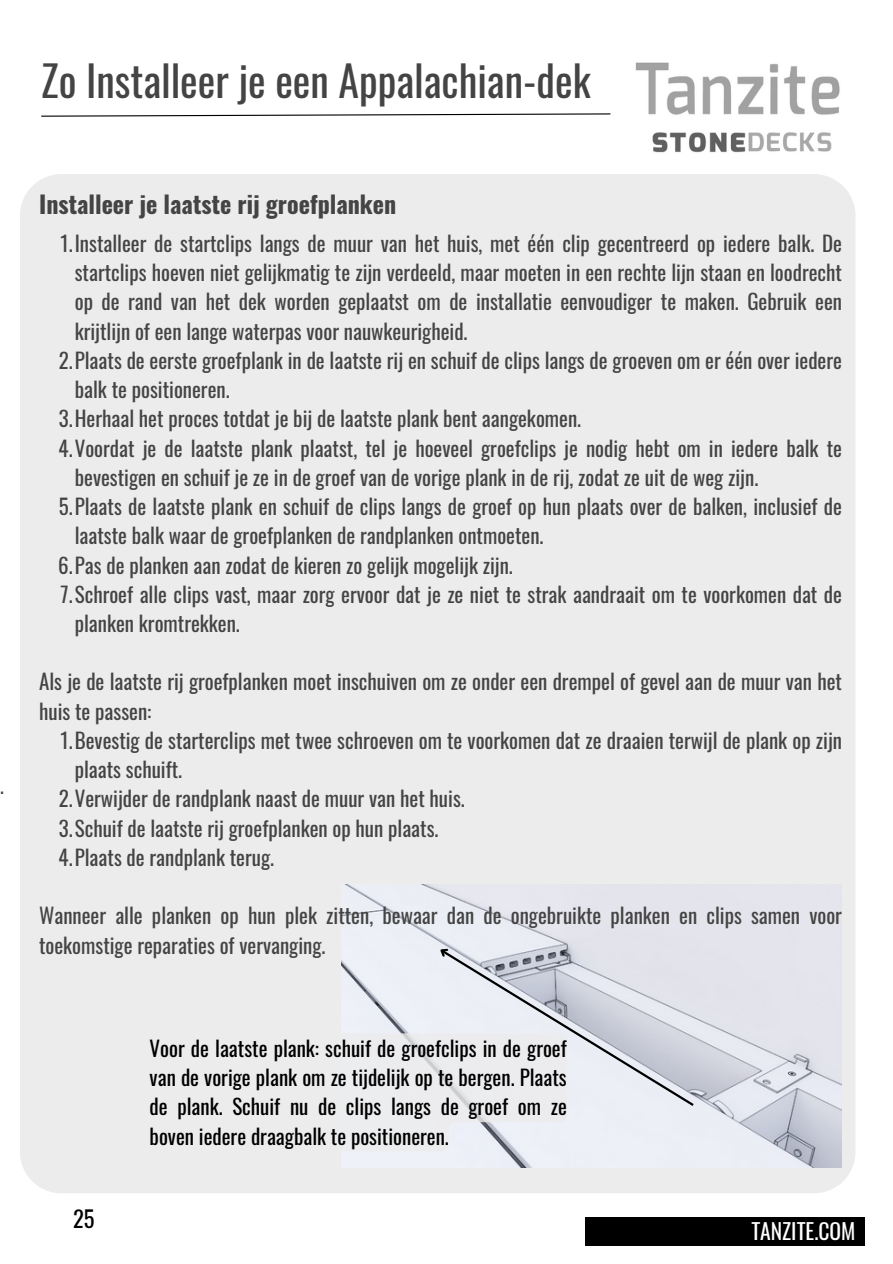
<style>
.page{position:relative;width:893px;height:1264px;background:#fff}
.page>*{position:absolute;margin:0;border:0;box-sizing:border-box;transform-origin:0 0}
.t1{font:41.85px "Oswald";color:#444}
.t2{font:700 24px "Oswald";color:#444}
.t3{font:22.5px "Oswald";color:#000}
.t4{font:21.6px "Oswald";color:#fff}
.t5{font:21px/29.2px "Oswald";color:#444}
.t6{font:21px/29.2px "Oswald";color:#000;text-align:justify}
.t7{font:19.5px "Oswald";color:#444}
</style>
<div class="page">
<div style="left:585px;top:1217px;width:279px;height:28px;background:#000"></div>
<img style="left:635px;top:62px;width:205px;height:91px">
<svg style="left:41px;top:113px;width:570px;height:4px"></svg>
<div style="left:20px;top:174px;width:835px;height:1019px;background:#ececec"></div>
<img style="left:341px;top:884px;width:500px;height:283px">
<svg style="left:150px;top:1033px;width:417px;height:118px;background:#ebebec"></svg>
<svg style="left:435px;top:942px;width:261px;height:166px;background:#dadde4"></svg>
<p class="t7" style="left:0;top:771px;width:5px">.</p>
<p class="t1" style="left:41px;top:48px;width:551px">Zo Installeer je een Appalachian-dek</p>
<p class="t2" style="left:39px;top:185px;width:359px">Installeer je laatste rij groefplanken</p>
<p class="t5" style="left:75px;top:228px;width:768px;text-align:justify;text-indent:-14px">1.Installeer de startclips langs de muur van het huis, met één clip gecentreerd op iedere balk. De startclips hoeven niet gelijkmatig te zijn verdeeld, maar moeten in een rechte lijn staan en loodrecht op de rand van het dek worden geplaatst om de installatie eenvoudiger te maken. Gebruik een krijtlijn of een lange waterpas voor nauwkeurigheid.</p>
<p class="t5" style="left:75px;top:345px;width:768px;text-indent:-16px">2.Plaats de eerste groefplank in de laatste rij en schuif de clips langs de groeven om er één over iedere balk te positioneren.</p>
<p class="t5" style="left:59px;top:403px;width:524px">3.Herhaal het proces totdat je bij de laatste plank bent aangekomen.</p>
<p class="t5" style="left:75px;top:432px;width:768px;text-indent:-16px">4.Voordat je de laatste plank plaatst, tel je hoeveel groefclips je nodig hebt om in iedere balk te bevestigen en schuif je ze in de groef van de vorige plank in de rij, zodat ze uit de weg zijn.</p>
<p class="t5" style="left:75px;top:491px;width:768px;text-indent:-16px">5.Plaats de laatste plank en schuif de clips langs de groef op hun plaats over de balken, inclusief de laatste balk waar de groefplanken de randplanken ontmoeten.</p>
<p class="t5" style="left:58px;top:549px;width:456px">6.Pas de planken aan zodat de kieren zo gelijk mogelijk zijn.</p>
<p class="t5" style="left:75px;top:578px;width:768px;text-indent:-14px">7.Schroef alle clips vast, maar zorg ervoor dat je ze niet te strak aandraait om te voorkomen dat de planken kromtrekken.</p>
<p class="t5" style="left:39px;top:666px;width:804px">Als je de laatste rij groefplanken moet inschuiven om ze onder een drempel of gevel aan de muur van het huis te passen:</p>
<p class="t5" style="left:75px;top:724px;width:768px;text-indent:-14px">1.Bevestig de starterclips met twee schroeven om te voorkomen dat ze draaien terwijl de plank op zijn plaats schuift.</p>
<p class="t5" style="left:59px;top:783px;width:407px">2.Verwijder de randplank naast de muur van het huis.</p>
<p class="t5" style="left:59px;top:812px;width:381px">3.Schuif de laatste rij groefplanken op hun plaats.</p>
<p class="t5" style="left:59px;top:841px;width:217px">4.Plaats de randplank terug.</p>
<p class="t5" style="left:39px;top:900px;width:804px">Wanneer alle planken op hun plek zitten, bewaar dan de ongebruikte planken en clips samen voor toekomstige reparaties of vervanging.</p>
<p class="t3" style="left:73px;top:1201px;width:23px">25</p>
<p class="t6" style="left:150px;top:1032px;width:418px">Voor de laatste plank: schuif de groefclips in de groef van de vorige plank om ze tijdelijk op te bergen. Plaats de plank. Schuif nu de clips langs de groef om ze boven iedere draagbalk te positioneren.</p>
<p class="t4" style="left:751px;top:1213px;width:106px">TANZITE.COM</p>
</div>
